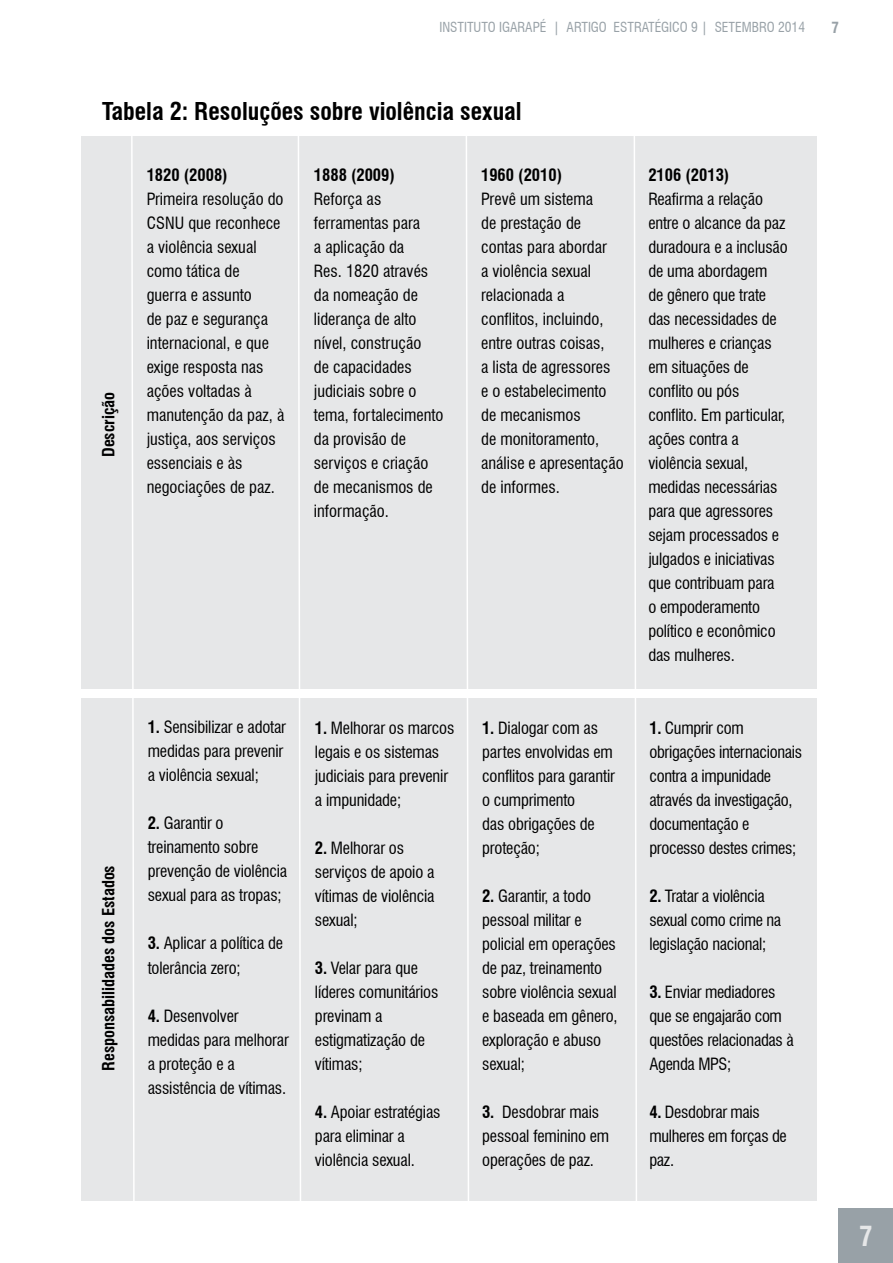
<style>
.page{position:relative;width:893px;height:1263px;background:#fff}
.page>*{position:absolute;margin:0;border:0;box-sizing:border-box;transform-origin:0 0}
.t1{font:700 condensed 27px "Swiss 721 BT";color:#e6e7e8}
.t2{font:700 condensed 24px "Swiss 721 BT";color:#000}
.t3{font:condensed 16.5px/24px "Swiss 721 BT";letter-spacing:-.01em;color:#000}
.t4{font:700 condensed 16.5px "Swiss 721 BT";color:#000}
.t5{font:700 condensed 15px "Swiss 721 BT";color:#98a1a7}
.t6{font:condensed 13.5px "Swiss 721 BT";color:#98a1a7}
.s1{font-weight:700}
</style>
<div class="page">
<div style="left:839px;top:1209px;width:54px;height:54px;background:#98a1a7"></div>
<div style="left:81px;top:698px;width:735px;height:503px;background:#e6e7e8"></div>
<div style="left:81px;top:136px;width:735px;height:553px;background:#e6e7e8"></div>
<svg style="left:131px;top:136px;width:4px;height:1065px"></svg>
<svg style="left:298px;top:136px;width:3px;height:1065px"></svg>
<svg style="left:466px;top:136px;width:3px;height:1065px"></svg>
<svg style="left:634px;top:136px;width:3px;height:1065px"></svg>
<p class="t6" style="left:439px;top:19px;width:367px">INSTITUTO IGARAPÉ | ARTIGO ESTRATÉGICO 9 | SETEMBRO 2014</p>
<p class="t5" style="left:831px;top:18px;width:9px">7</p>
<h2 class="t2" style="left:102px;top:97px;width:421px">Tabela 2: Resoluções sobre violência sexual</h2>
<p class="t4" style="left:99px;top:457px;width:67px;rotate:-90deg">Descrição</p>
<p class="t4" style="left:147px;top:165px;width:82px">1820 (2008)</p>
<p class="t3" style="left:147px;top:186px;width:138px">Primeira resolução do<br>CSNU</p>
<p class="t3" style="left:147px;top:211px;width:139px;text-indent:42px">que reconhece a violência sexual como tática de<br>guerra e assunto<br>de paz e segurança internacional, e que exige resposta nas ações voltadas à manutenção da paz, à justiça, aos serviços essenciais e às negociações de paz.</p>
<p class="t4" style="left:314px;top:165px;width:82px">1888 (2009)</p>
<p class="t3" style="left:314px;top:187px;width:131px">Reforça as ferramentas para<br>a aplicação da<br>Res. 1820 através da nomeação de liderança de alto nível, construção<br>de capacidades judiciais sobre o tema, fortalecimento da provisão de serviços e criação de mecanismos de informação.</p>
<p class="t4" style="left:481px;top:165px;width:82px">1960 (2010)</p>
<p class="t3" style="left:481px;top:187px;width:144px">Prevê um sistema<br>de prestação de contas para abordar<br>a violência sexual relacionada a conflitos, incluindo, entre outras coisas,<br>a lista de agressores<br>e o estabelecimento de mecanismos<br>de monitoramento, análise e apresentação de informes.</p>
<p class="t4" style="left:99px;top:1071px;width:207px;rotate:-90deg">Responsabilidades dos Estados</p>
<p class="t3" style="left:148px;top:715px;width:140px"><span class="s1">1.</span> Sensibilizar e adotar medidas para prevenir a violência sexual;</p>
<p class="t3" style="left:148px;top:811px;width:141px"><span class="s1">2.</span> Garantir o treinamento sobre prevenção de violência sexual para as tropas;</p>
<p class="t3" style="left:148px;top:931px;width:137px"><span class="s1">3.</span> Aplicar a política de tolerância zero;</p>
<p class="t3" style="left:148px;top:1003px;width:143px"><span class="s1">4.</span> Desenvolver medidas para melhorar a proteção e a assistência de vítimas.</p>
<p class="t3" style="left:315px;top:716px;width:141px"><span class="s1">1.</span> Melhorar os marcos legais e os sistemas judiciais para prevenir a impunidade;</p>
<p class="t3" style="left:315px;top:836px;width:121px"><span class="s1">2.</span> Melhorar os serviços de apoio a vítimas de violência sexual;</p>
<p class="t3" style="left:315px;top:956px;width:125px"><span class="s1">3.</span> Velar para que líderes comunitários previnam a estigmatização de vítimas;</p>
<p class="t3" style="left:315px;top:1100px;width:127px"><span class="s1">4.</span> Apoiar estratégias para eliminar a violência sexual.</p>
<p class="t3" style="left:482px;top:716px;width:134px"><span class="s1">1.</span> Dialogar com as partes envolvidas em conflitos para garantir o cumprimento<br>das obrigações de proteção;</p>
<p class="t3" style="left:482px;top:884px;width:137px"><span class="s1">2.</span> Garantir, a todo pessoal militar e policial em operações de paz, treinamento sobre violência sexual e baseada em gênero, exploração e abuso sexual;</p>
<p class="t3" style="left:482px;top:1100px;width:129px"><span class="s1">3.</span> Desdobrar mais pessoal feminino em operações de paz.</p>
<p class="t4" style="left:648px;top:165px;width:82px">2106 (2013)</p>
<p class="t3" style="left:648px;top:187px;width:141px">Reafirma a relação entre o alcance da paz duradoura e a inclusão de uma abordagem<br>de gênero que trate das necessidades de mulheres e crianças em situações de conflito ou pós conflito. Em particular, ações contra a violência sexual, medidas necessárias para que agressores sejam processados e julgados e iniciativas que contribuam para<br>o empoderamento político e econômico das mulheres.</p>
<p class="t3" style="left:649px;top:716px;width:154px"><span class="s1">1.</span> Cumprir com obrigações internacionais contra a impunidade através da investigação, documentação e processo destes crimes;</p>
<p class="t3" style="left:649px;top:884px;width:133px"><span class="s1">2.</span> Tratar a violência sexual como crime na legislação nacional;</p>
<p class="t3" style="left:649px;top:980px;width:146px"><span class="s1">3.</span> Enviar mediadores que se engajarão com questões relacionadas à<br>Agenda MPS;</p>
<p class="t3" style="left:649px;top:1100px;width:139px"><span class="s1">4.</span> Desdobrar mais mulheres em forças de paz.</p>
<h1 class="t1" style="left:859px;top:1220px;width:15px">7</h1>
</div>
